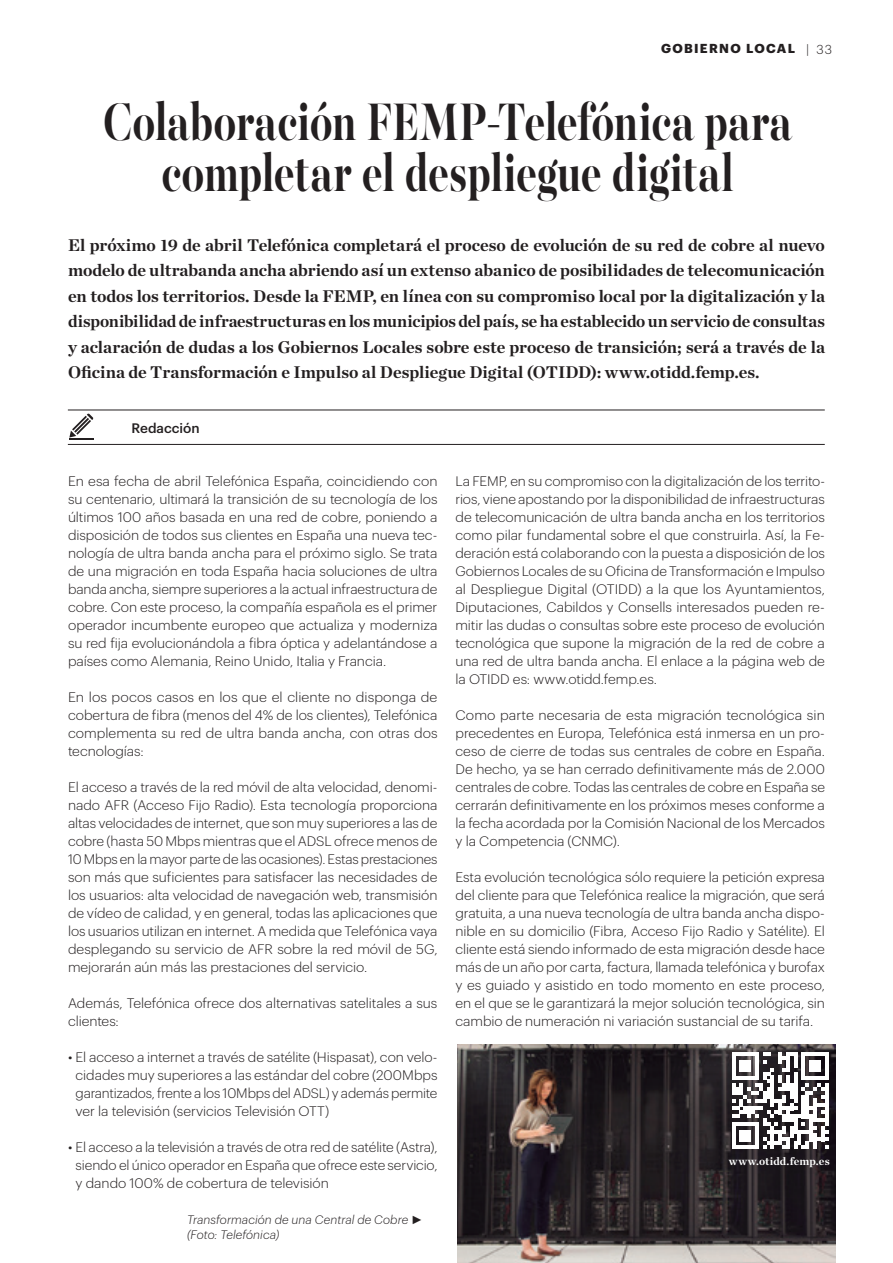
<style>
.page{position:relative;width:893px;height:1263px;background:#fff}
.page>*{position:absolute;margin:0;border:0;box-sizing:border-box;transform-origin:0 0}
.t1{font:700 58.8px/51px "Majesti Banner";letter-spacing:-.005em;color:#231f20;text-align:center;scale:.71 1}
.t2{font:700 17.25px/25.5px "Chronicle Deck";color:#231f20;text-align:justify}
.t3{font:300 13.5px/18px "Graphik";letter-spacing:-.005em;color:#231f20;text-align:justify}
.t4{font:300 13.5px/18px "Graphik";letter-spacing:-.005em;color:#231f20;text-align:justify;scale:1.05 1}
.t5{font:500 13.5px "Graphik";color:#231f20}
.t6{font:700 12.75px "Graphik";letter-spacing:.105em;color:#231f20}
.t7{font:italic 300 12px/14.4px "Graphik";letter-spacing:.005em;color:#231f20}
.t8{font:700 11.25px "Chronicle Deck";letter-spacing:.005em;color:#fff}
.s1{font-weight:300}
.s2{font-family:"Times New Roman";font-weight:400;font-style:normal}
</style>
<div class="page">
<hr style="left:68px;top:410px;width:757px;height:1px;background:#231f20">
<hr style="left:68px;top:444px;width:757px;height:1px;background:#231f20">
<svg style="left:69px;top:413px;width:24px;height:24px"></svg>
<hr style="left:69px;top:438px;width:24px;height:2px;background:#231f20">
<img style="left:457px;top:1044px;width:378px;height:219px">
<svg style="left:732px;top:1052px;width:96px;height:97px"></svg>
<p class="t6" style="left:661px;top:39px;width:173px">GOBIERNO LOCAL <span class="s1">| 33</span></p>
<h1 class="t1" style="left:103px;top:100px;width:971px">Colaboración FEMP-Telefónica para completar el despliegue digital</h1>
<p class="t2" style="left:68px;top:231px;width:758px">El próximo 19 de abril Telefónica completará el proceso de evolución de su red de cobre al nuevo modelo de ultrabanda ancha abriendo así un extenso abanico de posibilidades de telecomunicación en todos los territorios. Desde la FEMP, en línea con su compromiso local por la digitalización y la disponibilidad de infraestructuras en los municipios del país, se ha establecido un servicio de consultas y aclaración de dudas a los Gobiernos Locales sobre este proceso de transición; será a través de la Oficina de Transformación e Impulso al Despliegue Digital (OTIDD): www.otidd.femp.es.</p>
<p class="t5" style="left:132px;top:418px;width:70px">Redacción</p>
<p class="t3" style="left:68px;top:471px;width:371px">En esa fecha de abril Telefónica España, coincidiendo con su centenario, ultimará la transición de su tecnología de los últimos 100 años basada en una red de cobre, poniendo a disposición de todos sus clientes en España una nueva tec&shy;nología de ultra banda ancha para el próximo siglo. Se trata de una migración en toda España hacia soluciones de ultra banda ancha, siempre superiores a la actual infraestructura de cobre. Con este proceso, la compañía española es el primer operador incumbente europeo que actualiza y moderniza su red fija evolucionándola a fibra óptica y adelantándose a países como Alemania, Reino Unido, Italia y Francia.</p>
<p class="t4" style="left:68px;top:687px;width:353px">En los pocos casos en los que el cliente no disponga de cobertura de fibra (menos del 4% de los clientes), Telefónica complementa su red de ultra banda ancha, con otras dos tecnologías:</p>
<p class="t3" style="left:68px;top:777px;width:371px">El acceso a través de la red móvil de alta velocidad, denomi&shy;nado AFR (Acceso Fijo Radio). Esta tecnología proporciona altas velocidades de internet, que son muy superiores a las de cobre (hasta 50 Mbps mientras que el ADSL ofrece menos de 10 Mbps en la mayor parte de las ocasiones). Estas prestaciones son más que suficientes para satisfacer las necesidades de los usuarios: alta velocidad de navegación web, transmisión de vídeo de calidad, y en general, todas las aplicaciones que los usuarios utilizan en internet. A medida que Telefónica vaya desplegando su servicio de AFR sobre la red móvil de 5G, mejorarán aún más las prestaciones del servicio.</p>
<p class="t3" style="left:68px;top:993px;width:371px">Además, Telefónica ofrece dos alternativas satelitales a sus clientes:</p>
<p class="t3" style="left:76px;top:1047px;width:363px;text-indent:-8px">• El acceso a internet a través de satélite (Hispasat), con velo&shy;cidades muy superiores a las estándar del cobre (200Mbps garantizados, frente a los 10Mbps del ADSL) y además permite ver la televisión (servicios Televisión OTT)</p>
<p class="t3" style="left:76px;top:1137px;width:363px;text-indent:-8px">• El acceso a la televisión a través de otra red de satélite (Astra), siendo el único operador en España que ofrece este servicio, y dando 100% de cobertura de televisión</p>
<p class="t7" style="left:187px;top:1212px;width:237px">Transformación de una Central de Cobre <span class="s2">► </span>(Foto: Telefónica)</p>
<p class="t3" style="left:455px;top:471px;width:371px">La FEMP, en su compromiso con la digitalización de los territo&shy;rios, viene apostando por la disponibilidad de infraestructuras de telecomunicación de ultra banda ancha en los territorios como pilar fundamental sobre el que construirla. Así, la Fe&shy;deración está colaborando con la puesta a disposición de los Gobiernos Locales de su Oficina de Transformación e Impulso al Despliegue Digital (OTIDD) a la que los Ayuntamientos, Diputaciones, Cabildos y Consells interesados pueden re&shy;mitir las dudas o consultas sobre este proceso de evolución tecnológica que supone la migración de la red de cobre a una red de ultra banda ancha. El enlace a la página web de la OTIDD es: www.otidd.femp.es.</p>
<p class="t4" style="left:455px;top:705px;width:353px">Como parte necesaria de esta migración tecnológica sin precedentes en Europa, Telefónica está inmersa en un pro&shy;ceso de cierre de todas sus centrales de cobre en España.<br>De hecho, ya se han cerrado definitivamente más de 2.000 centrales de cobre. Todas las centrales de cobre en España se cerrarán definitivamente en los próximos meses conforme a la fecha acordada por la Comisión Nacional de los Mercados y la Competencia (CNMC).</p>
<p class="t3" style="left:455px;top:867px;width:371px">Esta evolución tecnológica sólo requiere la petición expresa del cliente para que Telefónica realice la migración, que será gratuita, a una nueva tecnología de ultra banda ancha dispo&shy;nible en su domicilio (Fibra, Acceso Fijo Radio y Satélite). El cliente está siendo informado de esta migración desde hace más de un año por carta, factura, llamada telefónica y burofax y es guiado y asistido en todo momento en este proceso, en el que se le garantizará la mejor solución tecnológica, sin cambio de numeración ni variación sustancial de su tarifa.</p>
<p class="t8" style="left:729px;top:1152px;width:102px">www.otidd.femp.es</p>
</div>
